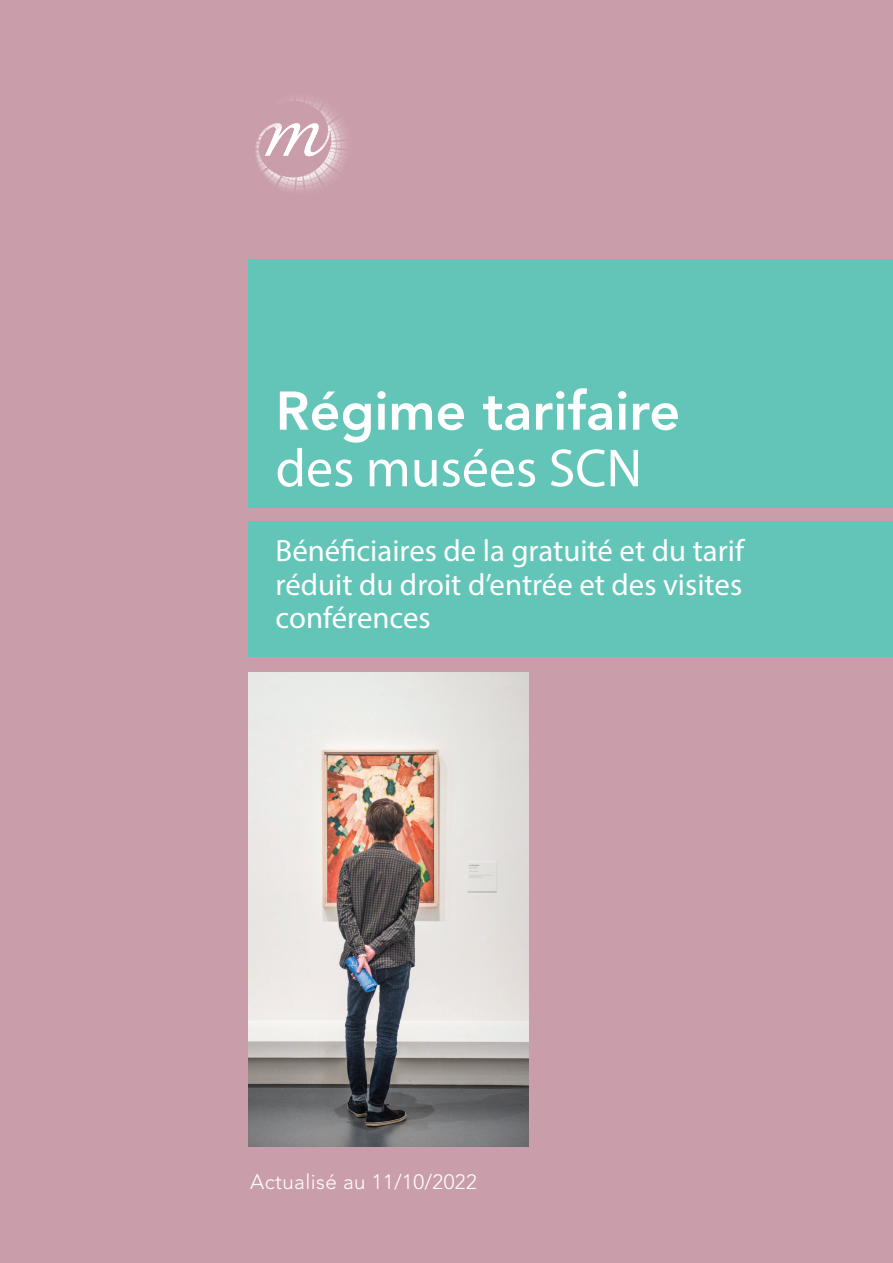
<style>
.page{position:relative;width:893px;height:1263px;background:#ca9daa}
.page>*{position:absolute;margin:0;border:0;box-sizing:border-box;transform-origin:0 0}
.t1{font:800 54px "Avenir LT Std";color:#fff}
.t2{font:54px "Myriad Pro";color:#fff}
.t3{font:30.75px/33.3px "Myriad Pro";color:#fff;text-align:justify}
.t4{font:300 20.7px "Avenir LT Std";letter-spacing:.02em;color:#fff}
</style>
<div class="page">
<div style="left:248px;top:259px;width:645px;height:398px;background:#62c5b7"></div>
<div style="left:227px;top:509px;width:666px;height:12px;background:#ca9daa"></div>
<svg style="left:255px;top:98px;width:90px;height:89px"></svg>
<img style="left:248px;top:672px;width:281px;height:475px">
<img style="left:263px;top:126px;width:52px;height:64px">
<img style="left:324px;top:117px;width:23px;height:41px">
<h1 class="t1" style="left:276px;top:379px;width:406px">Régime tarifaire</h1>
<h1 class="t2" style="left:276px;top:435px;width:368px">des musées SCN</h1>
<p class="t3" style="left:276px;top:534px;width:470px">Bénéficiaires de la gratuité et du tarif réduit du droit d’entrée et des visites conférences</p>
<p class="t4" style="left:250px;top:1170px;width:228px">Actualisé au 11/10/2022</p>
</div>
